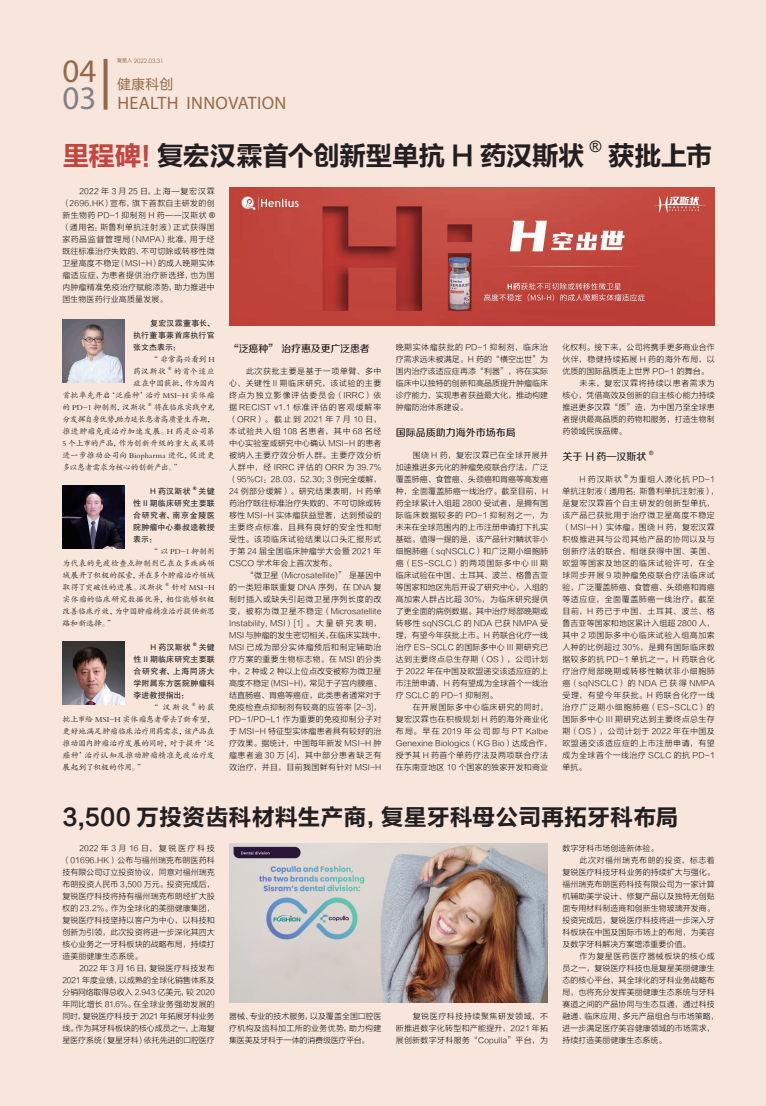
<style>
.page{position:relative;width:766px;height:1106px;background:#fff}
.page>*{position:absolute;margin:0;border:0;box-sizing:border-box;transform-origin:0 0}
.t1{font:33px "Myriad Pro";color:#936a49}
.t2{font:33px "Myriad Pro";color:#808285}
.t3{font:27px "FZLTCHK GBK1 0";letter-spacing:-.035em;color:#231f20}
.t4{font:23px "FZLTCHK GBK1 0";color:#231f20}
.t5{font:18px "Myriad Pro";letter-spacing:.02em;color:#936a49}
.t6{font:15.7px "Arial";color:#231f20}
.t7{font:14px "FZLTHJW GB1 0";color:#936a49}
.t8{font:10px "FZZZHUNHJW GB1 0";color:#231f20}
.t9{font:8px/12px "FZLTXHK";letter-spacing:.01em;color:#231f20;text-align:justify}
.t10{font:8px/12px "FZLTXHK";letter-spacing:.06em;color:#231f20}
.t11{font:8px/12px "FZKTK GBK1 0";color:#231f20;text-align:justify}
.t12{font:8px/12px "FZLTXHK";letter-spacing:.05em;color:#231f20}
.t13{font:8px/12px "FZHTK GBK1 0";letter-spacing:.02em;color:#231f20;text-align:justify}
.t14{font:8px "FZLTXHK";letter-spacing:.065em;color:#231f20}
.t15{font:8px "FZLTXHK";letter-spacing:.055em;color:#231f20}
.t16{font:8px "FZKTK GBK1 0";letter-spacing:-.065em;color:#231f20}
.t17{font:6px "Century Gothic";color:#936a49}
.t18{font:5.8px "Arial";color:#231f20}
.t19{font:4.7px "Times New Roman";color:#231f20}
.t20{font:italic 900 4.7px "Arial";color:#231f20}
.t21{font:4.7px "Arial";color:#231f20}
.s1{font-family:"FZLTHJW GB1 0";font-size:5px}
.s2{color:#c2463f}
.s3{font-family:"Arial"}
</style>
<div class="page">
<div style="left:0;top:0;width:765px;height:1106px;background:#f8e5dc"></div>
<svg style="left:103px;top:59px;width:4px;height:51px"></svg>
<img style="left:229px;top:843px;width:319px;height:159px">
<img style="left:229px;top:187px;width:485px;height:139px">
<img style="left:62px;top:319px;width:63px;height:63px">
<img style="left:62px;top:485px;width:63px;height:63px">
<img style="left:62px;top:642px;width:63px;height:62px">
<h1 class="t1" style="left:62px;top:51px;width:35px">04</h1>
<h1 class="t2" style="left:62px;top:78px;width:35px">03</h1>
<p class="t17" style="left:117px;top:56px;width:48px"><span class="s1">复星人</span> 2022.03.31</p>
<h3 class="t7" style="left:117px;top:76px;width:57px">健康科创</h3>
<h3 class="t5" style="left:117px;top:91px;width:170px">HEALTH INNOVATION</h3>
<h2 class="t3" style="left:62px;top:141px;width:524px"><span class="s2">里程碑！</span>复宏汉霖首个创新型单抗 H 药汉斯状</h2>
<h3 class="t6" style="left:589px;top:136px;width:13px">®</h3>
<h2 class="t3" style="left:607px;top:141px;width:106px">获批上市</h2>
<p class="t9" style="left:62px;top:185px;width:154px;text-indent:17px">2022 年 3 月 25 日，上海—复宏汉霖（2696.HK）宣布，旗下首款自主研发的创新生物药 PD-1 抑制剂 H 药——汉斯状 <span class="s3">®</span>（通用名：斯鲁利单抗注射液）正式获得国家药品监督管理局（NMPA）批准，用于经既往标准治疗失败的、不可切除或转移性微卫星高度不稳定（MSI-H）的成人晚期实体瘤适应症，为患者提供治疗新选择，也为国内肿瘤精准免疫治疗赋能添势，助力推进中国生物医药行业高质量发展。</p>
<p class="t13" style="left:133px;top:317px;width:83px;text-indent:17px">复宏汉霖董事长、执行董事兼首席执行官张文杰表示：</p>
<p class="t11" style="left:133px;top:353px;width:83px;text-indent:17px">“ 非常高兴看到 H药汉斯状</p>
<p class="t19" style="left:168px;top:365px;width:5px">®</p>
<p class="t11" style="left:174px;top:365px;width:42px">的首个适应</p>
<p class="t16" style="left:133px;top:379px;width:83px">症在中国获批，作为国内</p>
<p class="t11" style="left:62px;top:389px;width:154px">首批率先开启‘泛癌种’治疗 MSI-H 实体瘤</p>
<p class="t11" style="left:62px;top:401px;width:85px">的 PD-1 抑制剂，汉斯状</p>
<p class="t19" style="left:148px;top:401px;width:5px">®</p>
<p class="t11" style="left:62px;top:401px;width:154px;text-indent:92px">将在临床实践中充分发挥自身优势，助力延长患者高质量生存期，推进肿瘤免疫治疗加速发展。H 药是公司第5 个上市的产品，作为创新升级的重大成果将进一步推动公司向 Biopharma 进化，促进更多以患者需求为核心的创新产出。”</p>
<p class="t13" style="left:150px;top:485px;width:42px">H 药汉斯状</p>
<p class="t20" style="left:193px;top:486px;width:5px">®</p>
<p class="t13" style="left:133px;top:485px;width:83px;text-indent:65px">关键性 II 期临床研究主要联合研究者、南京金陵医院肿瘤中心秦叔逵教授表示：</p>
<p class="t11" style="left:62px;top:545px;width:154px;text-indent:88px">“ 以 PD-1 抑制剂为代表的免疫检查点抑制剂已在众多疾病领域展开了积极的探索，并在多个肿瘤治疗领域取得了突破性的进展。汉斯状</p>
<p class="t19" style="left:165px;top:581px;width:5px">®</p>
<p class="t11" style="left:62px;top:581px;width:154px;text-indent:109px">针对 MSI-H实体瘤的临床研究数据优异，相信能够积极改善临床疗效，为中国肿瘤精准治疗提供新思路和新选择。”</p>
<p class="t13" style="left:150px;top:641px;width:42px">H 药汉斯状</p>
<p class="t20" style="left:193px;top:642px;width:5px">®</p>
<p class="t13" style="left:133px;top:641px;width:83px;text-indent:65px">关键性 II 期临床研究主要联合研究者、上海同济大学附属东方医院肿瘤科李进教授指出：</p>
<p class="t11" style="left:150px;top:701px;width:40px">“ 汉斯状</p>
<p class="t19" style="left:192px;top:701px;width:5px">®</p>
<p class="t11" style="left:62px;top:701px;width:154px;text-indent:135px">的获批上市给 MSI-H 实体瘤患者带去了新希望，更好地满足肿瘤临床治疗用药需求，该产品在推动国内肿瘤治疗发展的同时，对于提升‘泛癌种’治疗认知及推动肿瘤精准免疫治疗发展起到了积极的作用。”</p>
<p class="t8" style="left:229px;top:343px;width:142px">“泛癌种” 治疗惠及更广泛患者</p>
<p class="t9" style="left:229px;top:365px;width:154px;text-indent:17px">此次获批主要是基于一项单臂、多中心、关键性 II 期临床研究，该试验的主要终点为独立影像评估委员会（IRRC）依据 RECIST v1.1 标准评估的客观缓解率（ORR）。截止到 2021 年 7 月 10 日，本试验共入组 108 名患者，其中 68 名经中心实验室或研究中心确认 MSI-H 的患者被纳入主要疗效分析人群。主要疗效分析人群中，经 IRRC 评估的 ORR 为 39.7%（95%CI：28.03，52.30; 3 例完全缓解，24 例部分缓解）。研究结果表明，H 药单药治疗既往标准治疗失败的、不可切除或转移性 MSI-H 实体瘤获益显著，达到预设的主要终点标准，且具有良好的安全性和耐受性。该项临床试验结果以口头汇报形式于第 24 届全国临床肿瘤学大会暨 2021 年CSCO 学术年会上首次发布。</p>
<p class="t9" style="left:229px;top:569px;width:158px;text-align:left;text-indent:17px">“微卫星 (Microsatellite)” 是基因中的一类短串联重复 DNA 序列，在 DNA 复制时插入或缺失引起微卫星序列长度的改变，被称为微卫星不稳定（Microsatellite<br>Instability, MSI）[1] 。大量研究表明，<br>MSI与肿瘤的发生密切相关，在临床实践中，<br>MSI 已成为部分实体瘤预后和制定辅助治疗方案的重要生物标志物。在 MSI 的分类中，2 种或 2 种以上位点改变被称为微卫星高度不稳定 (MSI-H)，常见于子宫内膜癌、结直肠癌、胃癌等癌症，此类患者通常对于免疫检查点抑制剂有较高的应答率 [2-3]，<br>PD-1/PD-L1 作为重要的免疫抑制分子对于 MSI-H 特征型实体瘤患者具有较好的治疗效果。据统计，中国每年新发 MSI-H 肿瘤患者逾 30 万 [4]，其中部分患者缺乏有效治疗，并且，目前我国鲜有针对 MSI-H</p>
<p class="t9" style="left:395px;top:341px;width:154px">晚期实体瘤获批的 PD-1 抑制剂，临床治疗需求远未被满足。H 药的“横空出世”为国内治疗该适应症再添“利器”，将在实际临床中以独特的创新和高品质提升肿瘤临床诊疗能力，实现患者获益最大化，推动构建肿瘤防治体系建设。</p>
<p class="t8" style="left:395px;top:427px;width:121px">国际品质助力海外市场布局</p>
<p class="t9" style="left:395px;top:449px;width:154px;text-indent:17px">围绕 H 药，复宏汉霖已在全球开展并加速推进多元化的肿瘤免疫联合疗法，广泛覆盖肺癌、食管癌、头颈癌和胃癌等高发癌种，全面覆盖肺癌一线治疗。截至目前，H药全球累计入组超 2800 受试者，是拥有国际临床数据较多的 PD-1 抑制剂之一，为未来在全球范围内的上市注册申请打下扎实基础。值得一提的是，该产品针对鳞状非小细胞肺癌（sqNSCLC）和广泛期小细胞肺癌（ES-SCLC）的两项国际多中心 III 期临床试验在中国、土耳其、波兰、格鲁吉亚等国家和地区先后开设了研究中心，入组的高加索人群占比超 30%，为临床研究提供了更全面的病例数据。其中治疗局部晚期或转移性 sqNSCLC 的 NDA 已获 NMPA 受理，有望今年获批上市。H 药联合化疗一线治疗 ES-SCLC 的国际多中心 III 期研究已达到主要终点总生存期（OS），公司计划于 2022 年在中国及欧盟递交该适应症的上市注册申请，H 药有望成为全球首个一线治疗 SCLC 的 PD-1 抑制剂。</p>
<p class="t12" style="left:395px;top:701px;width:158px;text-indent:17px">在开展国际多中心临床研究的同时，复宏汉霖也在积极规划 H 药的海外商业化布局。早在 2019 年公司即与 PT Kalbe<br>Genexine Biologics（KG Bio）达成合作，授予其 H 药首个单药疗法及两项联合疗法在东南亚地区 10 个国家的独家开发和商业</p>
<p class="t9" style="left:562px;top:341px;width:154px">化权利。接下来，公司将携手更多商业合作</p>
<p class="t15" style="left:562px;top:355px;width:154px">伙伴，稳健持续拓展 H 药的海外布局，以</p>
<p class="t9" style="left:562px;top:365px;width:148px">优质的国际品质走上世界 PD-1 的舞台。</p>
<p class="t14" style="left:579px;top:379px;width:137px">未来，复宏汉霖将持续以患者需求为</p>
<p class="t9" style="left:562px;top:389px;width:154px">核心，凭借高效及创新的自主核心能力持续</p>
<p class="t9" style="left:562px;top:401px;width:154px">推进更多汉霖“质”造，为中国乃至全球患</p>
<p class="t9" style="left:562px;top:413px;width:154px">者提供最高品质的药物和服务，打造生物制</p>
<p class="t9" style="left:562px;top:425px;width:65px">药领域民族品牌。</p>
<p class="t8" style="left:562px;top:451px;width:86px">关于 H 药—汉斯状</p>
<p class="t18" style="left:648px;top:449px;width:6px">®</p>
<p class="t9" style="left:579px;top:473px;width:44px">H 药汉斯状</p>
<p class="t21" style="left:624px;top:473px;width:5px">®</p>
<p class="t10" style="left:562px;top:473px;width:158px;text-indent:67px">为重组人源化抗 PD-1单抗注射液（通用名：斯鲁利单抗注射液），是复宏汉霖首个自主研发的创新型单抗，该产品已获批用于治疗微卫星高度不稳定（MSI-H）实体瘤。围绕 H 药，复宏汉霖积极推进其与公司其他产品的协同以及与创新疗法的联合，相继获得中国、美国、欧盟等国家及地区的临床试验许可，在全球同步开展 9 项肿瘤免疫联合疗法临床试验，广泛覆盖肺癌、食管癌、头颈癌和胃癌等适应症，全面覆盖肺癌一线治疗。截至目前，H 药已于中国、土耳其、波兰、格鲁吉亚等国家和地区累计入组超 2800 人，其中 2 项国际多中心临床试验入组高加索人种的比例超过 30%，是拥有国际临床数据较多的抗 PD-1 单抗之一。H 药联合化疗治疗局部晚期或转移性鳞状非小细胞肺癌（sqNSCLC）的 NDA 已获得 NMPA受理，有望今年获批。H 药联合化疗一线治疗广泛期小细胞肺癌（ES-SCLC）的国际多中心 III 期研究达到主要终点总生存期（OS），公司计划于 2022 年在中国及欧盟递交该适应症的上市注册申请，有望成为全球首个一线治疗 SCLC 的抗 PD-1单抗。</p>
<h3 class="t4" style="left:62px;top:804px;width:617px">3,500 万投资齿科材料生产商，复星牙科母公司再拓牙科布局</h3>
<p class="t9" style="left:62px;top:842px;width:154px;text-indent:17px">2022年3月16日，复锐医疗科技（01696.HK）公布与福州瑞克布朗医药科技有限公司订立投资协议，同意对福州瑞克布朗投资人民币 3,500 万元。投资完成后，复锐医疗科技将持有福州瑞克布朗经扩大股权的 23.2%。作为全球化的美丽健康集团，复锐医疗科技坚持以客户为中心，以科技和创新为引领，此次投资将进一步深化其四大核心业务之一牙科板块的战略布局，持续打造美丽健康生态系统。</p>
<p class="t9" style="left:62px;top:962px;width:154px;text-indent:17px">2022 年 3 月 16 日，复锐医疗科技发布2021 年度业绩，以成熟的全球化销售体系及分销网络取得总收入 2.943 亿美元，较 2020年同比增长 81.6%。在全球业务强劲发展的同时，复锐医疗科技于 2021 年拓展牙科业务线。作为其牙科板块的核心成员之一，上海复星医疗系统（复星牙科）依托先进的口腔医疗</p>
<p class="t9" style="left:229px;top:1010px;width:154px">器械、专业的技术服务，以及覆盖全国口腔医疗机构及齿科加工所的业务优势，助力构建集医美及牙科于一体的消费级医疗平台。</p>
<p class="t9" style="left:395px;top:1010px;width:154px;text-indent:17px">复锐医疗科技持续聚焦研发领域，不断推进数字化转型和产能提升，2021 年拓展创新数字牙科服务“Copulla”平台，为</p>
<p class="t9" style="left:562px;top:842px;width:97px">数字牙科市场创造新体验。</p>
<p class="t14" style="left:579px;top:855px;width:137px">此次对福州瑞克布朗的投资，标志着</p>
<p class="t9" style="left:562px;top:866px;width:154px">复锐医疗科技牙科业务的持续扩大与强化。</p>
<p class="t9" style="left:562px;top:878px;width:154px">福州瑞克布朗医药科技有限公司为一家计算</p>
<p class="t9" style="left:562px;top:890px;width:154px">机辅助美学设计、修复产品以及独特无创贴</p>
<p class="t9" style="left:562px;top:902px;width:154px">面专用材料制造商和创新生物玻璃开发商。</p>
<p class="t9" style="left:562px;top:914px;width:154px">投资完成后，复锐医疗科技将进一步深入牙</p>
<p class="t9" style="left:562px;top:926px;width:154px">科板块在中国及国际市场上的布局，为美容</p>
<p class="t9" style="left:562px;top:938px;width:129px">及数字牙科解决方案增添重要价值。</p>
<p class="t10" style="left:579px;top:950px;width:137px">作为复星医药医疗器械板块的核心成</p>
<p class="t9" style="left:562px;top:962px;width:154px">员之一，复锐医疗科技也是复星美丽健康生</p>
<p class="t9" style="left:562px;top:974px;width:154px">态的核心平台，其全球化的牙科业务战略布</p>
<p class="t9" style="left:562px;top:986px;width:154px">局，也将充分发挥美丽健康生态系统与牙科</p>
<p class="t9" style="left:562px;top:998px;width:154px">赛道之间的产品协同与生态互通，通过科技</p>
<p class="t9" style="left:562px;top:1010px;width:158px">融通、临床应用、多元产品组合与市场策略，</p>
<p class="t9" style="left:562px;top:1022px;width:154px">进一步满足医疗美容健康领域的市场需求，</p>
<p class="t9" style="left:562px;top:1034px;width:105px">持续打造美丽健康生态系统。</p>
</div>
